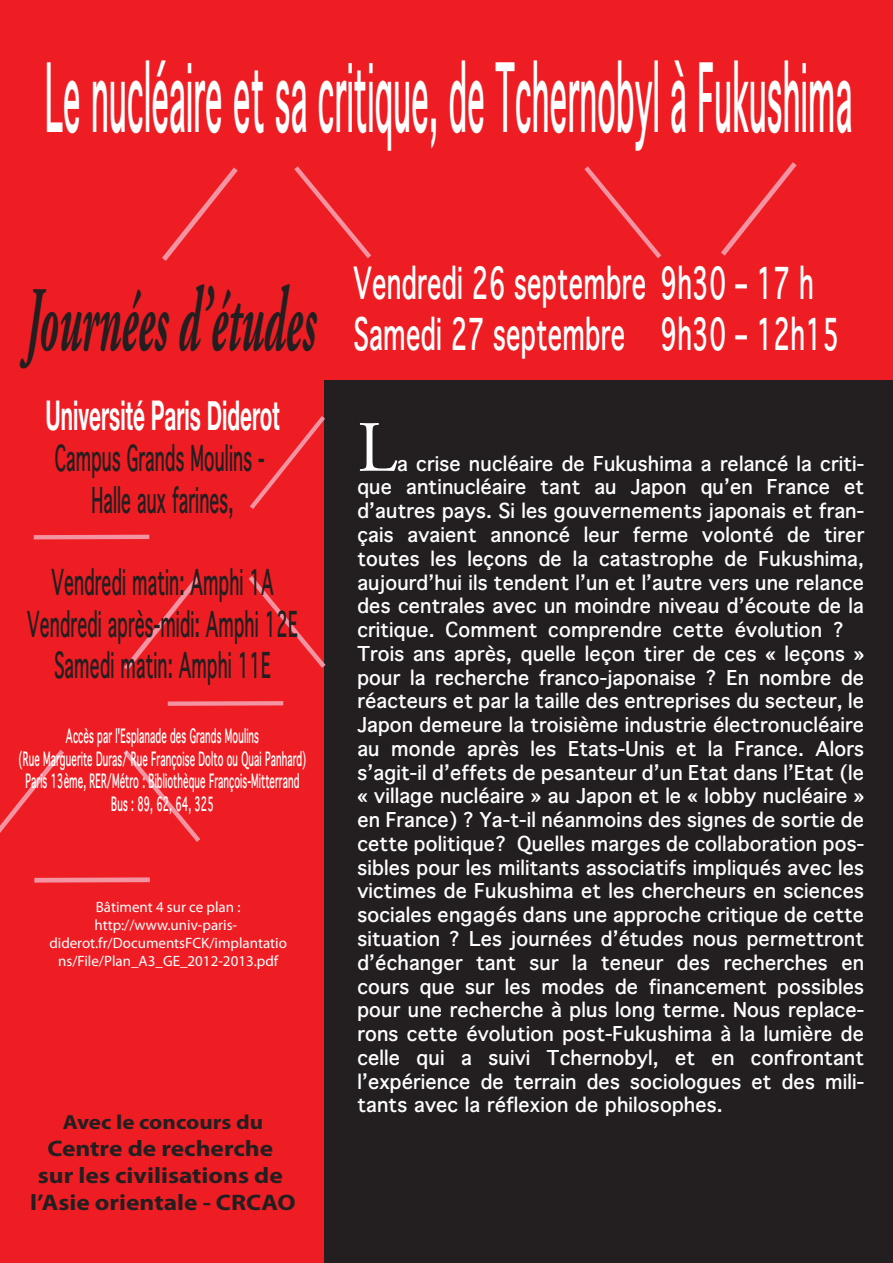
<style>
.page{position:relative;width:893px;height:1263px;background:#fff}
.page>*{position:absolute;margin:0;border:0;box-sizing:border-box;transform-origin:0 0}
.t1{font:700 91.95px "Thonburi";color:#fff;scale:.34 1}
.t2{font:italic 700 91.95px "Adobe Garamond Pro";color:#231f20;scale:.45 1}
.t3{font:72px "Adobe Garamond Pro";color:#fff}
.t4{font:700 42.9px/51.4px "Thonburi";color:#fff;scale:.6 1}
.t5{font:700 40.95px "Helvetica Neue";color:#fff;scale:.51 1}
.t6{font:700 34.5px/41.4px "Thonburi";color:#231f20;text-align:center;scale:.51 1}
.t7{font:700 22.5px/27px "Myriad Pro";color:#231f20;text-align:center;scale:1.13 1}
.t8{font:700 20.4px "Myriad Pro";color:#231f20;scale:1.13 1}
.t9{font:700 19.8px/23.7px "Thonburi";color:#fff}
.t10{font:700 19.05px/23px "Thonburi";color:#fff;text-align:center;scale:.51 1}
.t11{font:15px/18px "Myriad Pro";color:#fff;text-align:center}
</style>
<div class="page">
<div style="left:0;top:0;width:893px;height:380px;background:#ee1d23"></div>
<div style="left:0;top:380px;width:325px;height:883px;background:#ee1d23"></div>
<div style="left:325px;top:380px;width:568px;height:883px;background:#231f20"></div>
<div style="left:34px;top:877px;width:116px;height:5px;background:#f493a1"></div>
<svg style="left:124px;top:577px;width:76px;height:93px"></svg>
<svg style="left:249px;top:576px;width:77px;height:92px"></svg>
<svg style="left:0;top:750px;width:64px;height:83px"></svg>
<svg style="left:162px;top:167px;width:76px;height:94px"></svg>
<svg style="left:250px;top:416px;width:75px;height:93px"></svg>
<hr style="left:34px;top:535px;width:115px;height:4px;background:#f493a1">
<div style="left:168px;top:701px;width:115px;height:5px;background:#f493a1"></div>
<svg style="left:123px;top:750px;width:77px;height:92px"></svg>
<svg style="left:294px;top:166px;width:77px;height:92px"></svg>
<svg style="left:584px;top:166px;width:77px;height:92px"></svg>
<svg style="left:721px;top:162px;width:76px;height:94px"></svg>
<h1 class="t1" style="left:45px;top:22px;width:2376px">Le nucléaire et sa critique, de Tchernobyl à Fukushima</h1>
<h1 class="t2" style="left:25px;top:268px;width:647px">Journées d’études</h1>
<h3 class="t5" style="left:45px;top:390px;width:461px">Université Paris Diderot</h3>
<h3 class="t6" style="left:55px;top:438px;width:413px">Campus Grands Moulins -<br>Halle aux farines,</h3>
<h3 class="t6" style="left:27px;top:562px;width:533px">Vendredi matin: Amphi 1A<br>Vendredi après-midi: Amphi 12E<br>Samedi matin: Amphi 11E</h3>
<p class="t10" style="left:19px;top:724px;width:566px">Accès par l'Esplanade des Grands Moulins<br>(Rue Marguerite Duras/ Rue Françoise Dolto ou Quai Panhard)<br>Paris 13ème, RER/Métro : Bibliothèque François-Mitterrand Bus : 89, 62, 64, 325</p>
<p class="t11" style="left:49px;top:898px;width:239px">Bâtiment 4 sur ce plan : http://www.univ-paris&shy;diderot.fr/DocumentsFCK/implantatio ns/File/Plan_A3_GE_2012-2013.pdf</p>
<p class="t8" style="left:63px;top:1109px;width:179px">Avec le concours du</p>
<p class="t7" style="left:30px;top:1134px;width:236px">Centre de recherche sur les civilisations de l’Asie orientale - CRCAO</p>
<h3 class="t4" style="left:354px;top:257px;width:811px">Vendredi 26 septembre 9h30 – 17 h<br>Samedi 27 septembre 9h30 – 12h15</h3>
<h2 class="t3" style="left:357px;top:405px;width:41px">L</h2>
<p class="t9" style="left:357px;top:452px;width:508px;text-indent:40px">a crise nucléaire de Fukushima a relancé la criti&shy;que antinucléaire tant au Japon qu’en France et d’autres pays. Si les gouvernements japonais et fran&shy;çais avaient annoncé leur ferme volonté de tirer toutes les leçons de la catastrophe de Fukushima, aujourd’hui ils tendent l’un et l’autre vers une relance des centrales avec un moindre niveau d’écoute de la critique. Comment comprendre cette évolution ?<br>Trois ans après, quelle leçon tirer de ces « leçons » pour la recherche franco-japonaise ? En nombre de réacteurs et par la taille des entreprises du secteur, le Japon demeure la troisième industrie électronucléaire au monde après les Etats-Unis et la France. Alors s’agit-il d’effets de pesanteur d’un Etat dans l’Etat (le « village nucléaire » au Japon et le « lobby nucléaire » en France) ? Ya-t-il néanmoins des signes de sortie de cette politique? Quelles marges de collaboration pos&shy;sibles pour les militants associatifs impliqués avec les victimes de Fukushima et les chercheurs en sciences sociales engagés dans une approche critique de cette situation ? Les journées d’études nous permettront d’échanger tant sur la teneur des recherches en cours que sur les modes de financement possibles pour une recherche à plus long terme. Nous replace&shy;rons cette évolution post-Fukushima à la lumière de celle qui a suivi Tchernobyl, et en confrontant l’expérience de terrain des sociologues et des mili&shy;tants avec la réflexion de philosophes.</p>
</div>
